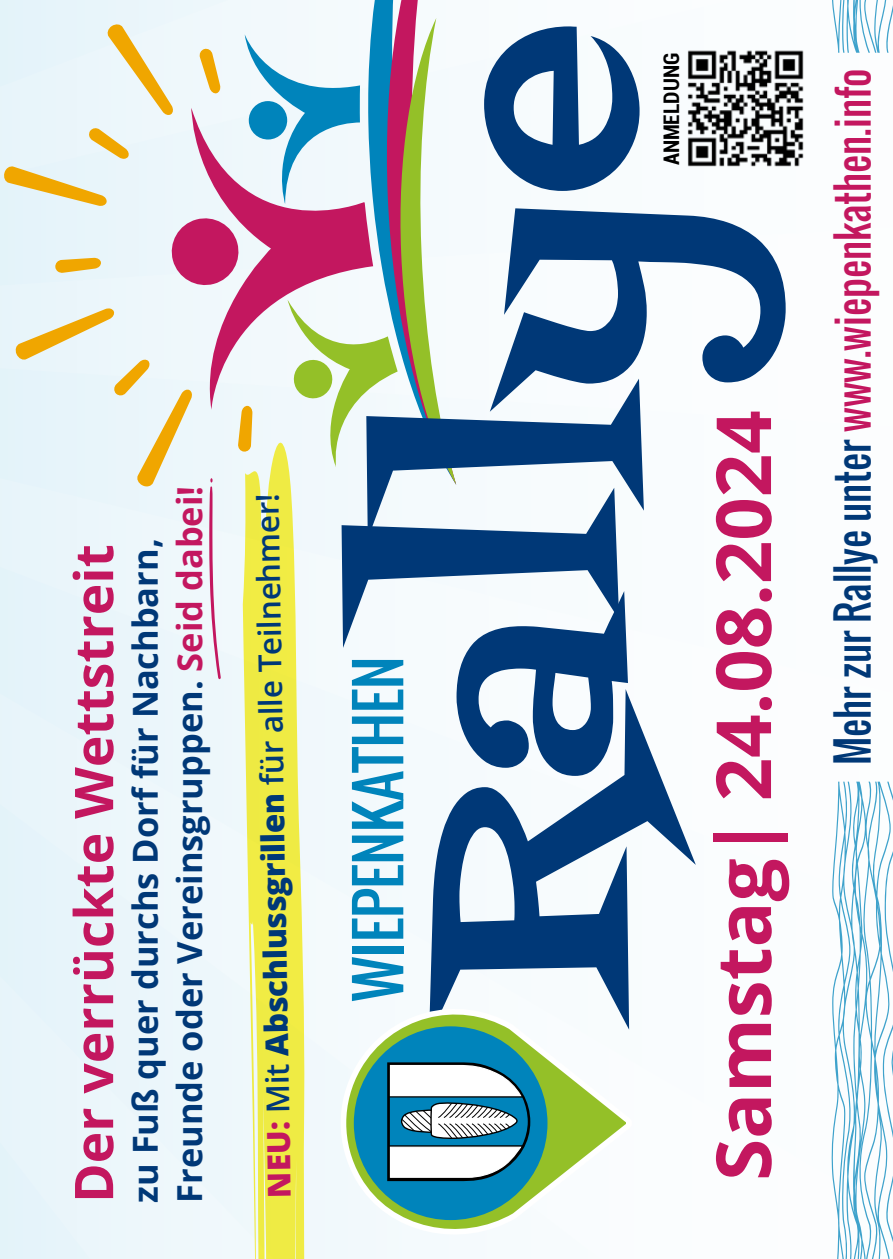
<style>
.page{position:relative;width:893px;height:1259px;background:#fff}
.page>*{position:absolute;margin:0;border:0;box-sizing:border-box;transform-origin:0 0}
.t1{font:297px "Fontdiner Swanky";color:#003877}
.t2{font:700 76.2px "Open Sans";color:#c3175f}
.t3{font:58.8px "Oswald";letter-spacing:-.01em;color:#0084bb}
.t4{font:700 53.4px "Open Sans";color:#c3175f}
.t5{font:42px "Oswald";color:#c3175f;scale:.94 1}
.t6{font:700 34.5px/44.7px "Open Sans";color:#003877}
.t7{font:600 31.5px "Open Sans";color:#003877}
.t8{font:700 condensed 21.6px "Roboto";color:#000}
.s1{color:#c3175f}
.s2{font-weight:800;color:#c3175f}
.s3{font-weight:800}
.s4{color:#003877}
</style>
<div class="page">
<div style="left:308px;top:484px;width:149px;height:775px;background:#f4fafc"></div>
<div style="left:0;top:680px;width:243px;height:579px;background:#ebf6fb"></div>
<svg style="left:831px;top:781px;width:62px;height:478px"></svg>
<svg style="left:832px;top:0;width:61px;height:53px"></svg>
<svg style="left:0;top:0;width:456px;height:680px"></svg>
<svg style="left:338px;top:996px;width:288px;height:250px"></svg>
<div style="left:354px;top:1026px;width:193px;height:194px;background:#0084bb;border-radius:50%"></div>
<svg style="left:387px;top:1062px;width:143px;height:119px"></svg>
<img style="left:687px;top:50px;width:117px;height:117px">
<svg style="left:243px;top:439px;width:65px;height:820px;fill:#efec44"></svg>
<p class="t4" style="left:56px;top:1202px;width:660px;rotate:-90deg">Der verrückte Wettstreit</p>
<p class="t6" style="left:122px;top:1202px;width:718px;rotate:-90deg">zu Fuß quer durchs Dorf für Nachbarn,<br>Freunde oder Vereinsgruppen. <span class="s1">Seid dabei!</span></p>
<p class="t7" style="left:258px;top:1198px;width:706px;rotate:-91deg"><span class="s2">NEU:</span> Mit <span class="s3">Abschlussgrillen</span> für alle Teilnehmer!</p>
<p class="t1" style="left:318px;top:1014px;width:992px;rotate:-90deg">Rallye</p>
<p class="t8" style="left:656px;top:165px;width:114px;rotate:-90deg">ANMELDUNG</p>
<p class="t2" style="left:689px;top:1180px;width:772px;rotate:-90deg">Samstag| 24.08.2024</p>
<p class="t3" style="left:334px;top:1001px;width:347px;rotate:-90deg">WIEPENKATHEN</p>
<p class="t5" style="left:821px;top:765px;width:742px;rotate:-90deg"><span class="s4">Mehr zur Rallye unter</span> www.wiepenkathen.info</p>
</div>
